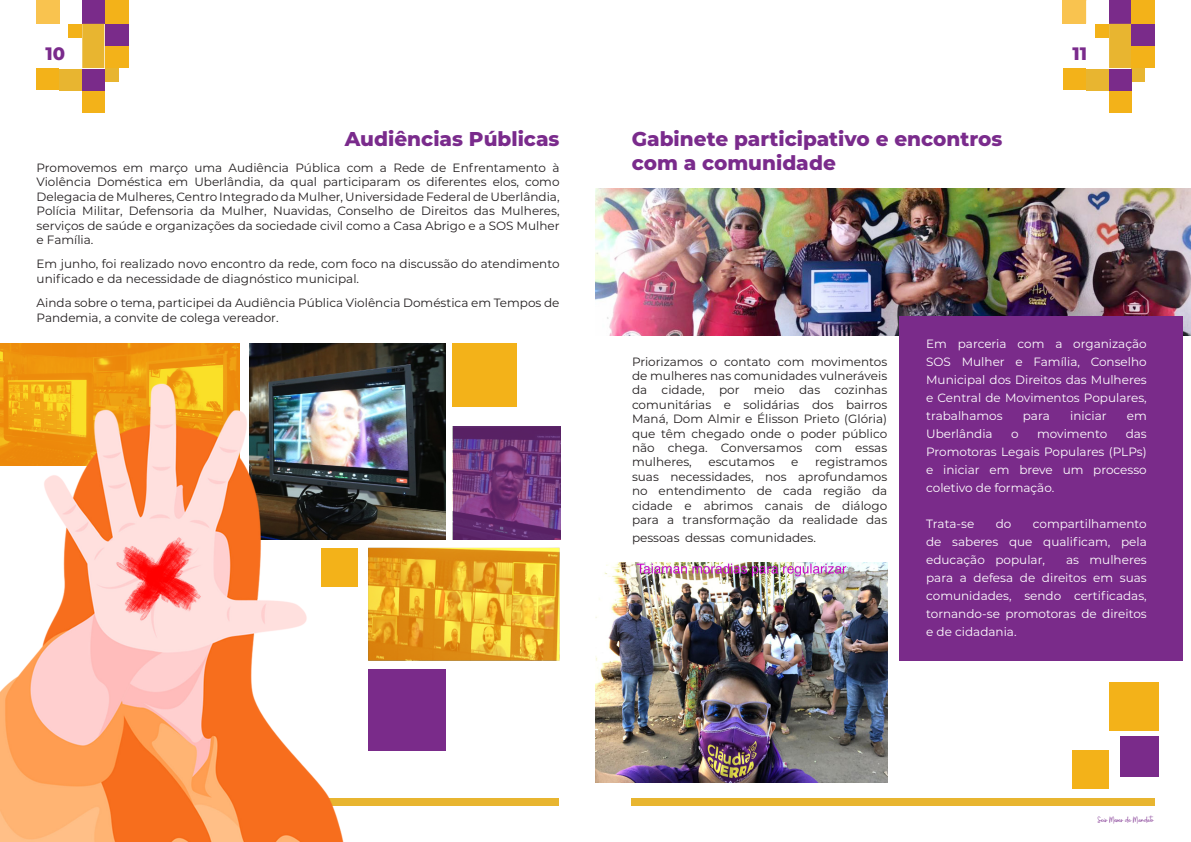
<style>
.page{position:relative;width:1191px;height:842px;background:#fff}
.page>*{position:absolute;margin:0;border:0;box-sizing:border-box;transform-origin:0 0}
.t1{font:800 20px "Montserrat";color:#7a2b8c}
.t2{font:800 18px "Montserrat";color:#7a2b8c}
.t3{font:12px/14.4px "Montserrat";color:#231f20;text-align:justify}
.t4{font:12px/18px "Montserrat";color:#fff;text-align:justify}
.t5{font:9px "Buffalo";letter-spacing:-.055em;color:#7a2b8c}
.s1{font-size:14px;color:#fff}
</style>
<div class="page">
<div style="left:69px;top:24px;width:13px;height:13px;background:#f3b219"></div>
<div style="left:36px;top:69px;width:23px;height:21px;background:#f3b219"></div>
<div style="left:105px;top:69px;width:13px;height:13px;background:#e8b530"></div>
<div style="left:82px;top:0;width:22px;height:23px;background:#7a2b8a"></div>
<div style="left:60px;top:69px;width:22px;height:21px;background:#e8b530"></div>
<div style="left:82px;top:69px;width:22px;height:21px;background:#7a2b8a"></div>
<div style="left:82px;top:91px;width:22px;height:22px;background:#f3b219"></div>
<svg style="left:82px;top:24px;width:22px;height:44px"></svg>
<div style="left:105px;top:0;width:23px;height:23px;background:#f3b219"></div>
<div style="left:105px;top:24px;width:23px;height:22px;background:#7a2b8a"></div>
<div style="left:105px;top:46px;width:23px;height:22px;background:#f3b219"></div>
<div style="left:36px;top:0;width:23px;height:23px;background:#f9c34f"></div>
<div style="left:1095px;top:24px;width:13px;height:13px;background:#f3b219"></div>
<div style="left:1062px;top:69px;width:23px;height:21px;background:#f3b219"></div>
<div style="left:1131px;top:69px;width:14px;height:13px;background:#e8b530"></div>
<div style="left:1109px;top:0;width:22px;height:23px;background:#7a2b8a"></div>
<div style="left:1086px;top:69px;width:22px;height:21px;background:#e8b530"></div>
<div style="left:1109px;top:69px;width:22px;height:21px;background:#7a2b8a"></div>
<div style="left:1109px;top:91px;width:22px;height:22px;background:#f3b219"></div>
<svg style="left:1109px;top:24px;width:22px;height:44px"></svg>
<div style="left:1131px;top:0;width:24px;height:23px;background:#f3b219"></div>
<div style="left:1131px;top:24px;width:24px;height:22px;background:#7a2b8a"></div>
<div style="left:1131px;top:46px;width:24px;height:22px;background:#f3b219"></div>
<div style="left:1062px;top:0;width:24px;height:23px;background:#f9c34f"></div>
<div style="left:36px;top:798px;width:523px;height:7px;background:#e8b530"></div>
<div style="left:631px;top:798px;width:524px;height:7px;background:#e8b530"></div>
<img style="left:368px;top:548px;width:191px;height:113px">
<img style="left:453px;top:426px;width:107px;height:114px">
<div style="left:368px;top:669px;width:78px;height:81px;background:#7a2b8a"></div>
<div style="left:1120px;top:736px;width:38px;height:41px;background:#7a2b8a"></div>
<div style="left:321px;top:548px;width:37px;height:38px;background:#f3b219"></div>
<div style="left:1072px;top:750px;width:36px;height:39px;background:#f3b219"></div>
<div style="left:453px;top:344px;width:64px;height:63px;background:#f3b219"></div>
<div style="left:1108px;top:681px;width:50px;height:49px;background:#f3b219"></div>
<img style="left:0;top:343px;width:240px;height:19px">
<img style="left:249px;top:343px;width:197px;height:197px">
<img style="left:0;top:362px;width:348px;height:480px">
<img style="left:595px;top:188px;width:596px;height:147px">
<img style="left:595px;top:563px;width:292px;height:219px">
<div style="left:899px;top:316px;width:283px;height:345px;background:#7a2b8a"></div>
<p class="t2" style="left:46px;top:40px;width:21px">10</p>
<p class="t2" style="left:1072px;top:40px;width:16px">11</p>
<p class="t1" style="left:345px;top:125px;width:216px">Audiências Públicas</p>
<p class="t1" style="left:632px;top:125px;width:372px">Gabinete participativo e encontros</p>
<p class="t3" style="left:37px;top:160px;width:524px">Promovemos em março uma Audiência Pública com a Rede de Enfrentamento à</p>
<p class="t1" style="left:632px;top:149px;width:206px">com a comunidade</p>
<p class="t3" style="left:37px;top:174px;width:524px">Violência Doméstica em Uberlândia, da qual participaram os diferentes elos, como Delegacia de Mulheres, Centro Integrado da Mulher, Universidade Federal de Uberlândia, Polícia Militar, Defensoria da Mulher, Nuavidas, Conselho de Direitos das Mulheres, serviços de saúde e organizações da sociedade civil como a Casa Abrigo e a SOS Mulher e Família.</p>
<p class="t3" style="left:37px;top:256px;width:524px">Em junho, foi realizado novo encontro da rede, com foco na discussão do atendimento unificado e da necessidade de diagnóstico municipal.</p>
<p class="t3" style="left:37px;top:295px;width:524px">Ainda sobre o tema, participei da Audiência Pública Violência Doméstica em Tempos de<br>Pandemia, a convite de colega vereador.</p>
<p class="t3" style="left:632px;top:354px;width:257px">Priorizamos o contato com movimentos de mulheres nas comunidades vulneráveis da cidade, por meio das cozinhas comunitárias e solidárias dos bairros Maná, Dom Almir e Élisson Prieto (Glória) que têm chegado onde o poder público não chega. Conversamos com essas mulheres,</p>
<p class="t4" style="left:926px;top:335px;width:222px">Em parceria com a organização SOS Mulher e Família, Conselho Municipal dos Direitos das Mulheres e Central de Movimentos Populares, trabalhamos</p>
<p class="t4" style="left:1023px;top:407px;width:28px">para</p>
<p class="t4" style="left:1070px;top:407px;width:38px">iniciar</p>
<p class="t4" style="left:1126px;top:407px;width:21px">em</p>
<p class="t4" style="left:926px;top:425px;width:222px;text-indent:199px">das Promotoras Legais Populares (PLPs) e iniciar em breve um processo coletivo de formação.</p>
<p class="t4" style="left:926px;top:515px;width:50px">Trata-se</p>
<p class="t4" style="left:995px;top:515px;width:17px">do</p>
<p class="t4" style="left:926px;top:425px;width:68px">Uberlândia</p>
<p class="t4" style="left:1011px;top:425px;width:9px">o</p>
<p class="t4" style="left:1037px;top:425px;width:72px">movimento</p>
<p class="t3" style="left:632px;top:454px;width:257px;text-indent:183px">registramos suas necessidades, nos aprofundamos no entendimento de cada região da cidade e abrimos canais de diálogo para a transformação da realidade das</p>
<p class="t3" style="left:632px;top:530px;width:257px">pessoas dessas comunidades. <span class="s1">Mulher e</span></p>
<p class="t3" style="left:708px;top:454px;width:68px">escutamos</p>
<p class="t3" style="left:791px;top:454px;width:9px">e</p>
<p class="t4" style="left:926px;top:515px;width:222px;text-indent:107px">compartilhamento de saberes que qualificam, pela educação popular,</p>
<p class="t4" style="left:926px;top:551px;width:222px;text-indent:140px">as mulheres para a defesa de direitos em suas comunidades, sendo certificadas, tornando-se promotoras de direitos e de cidadania.</p>
<p class="t5" style="left:1098px;top:814px;width:57px">Seis Meses de Mandato</p>
</div>
